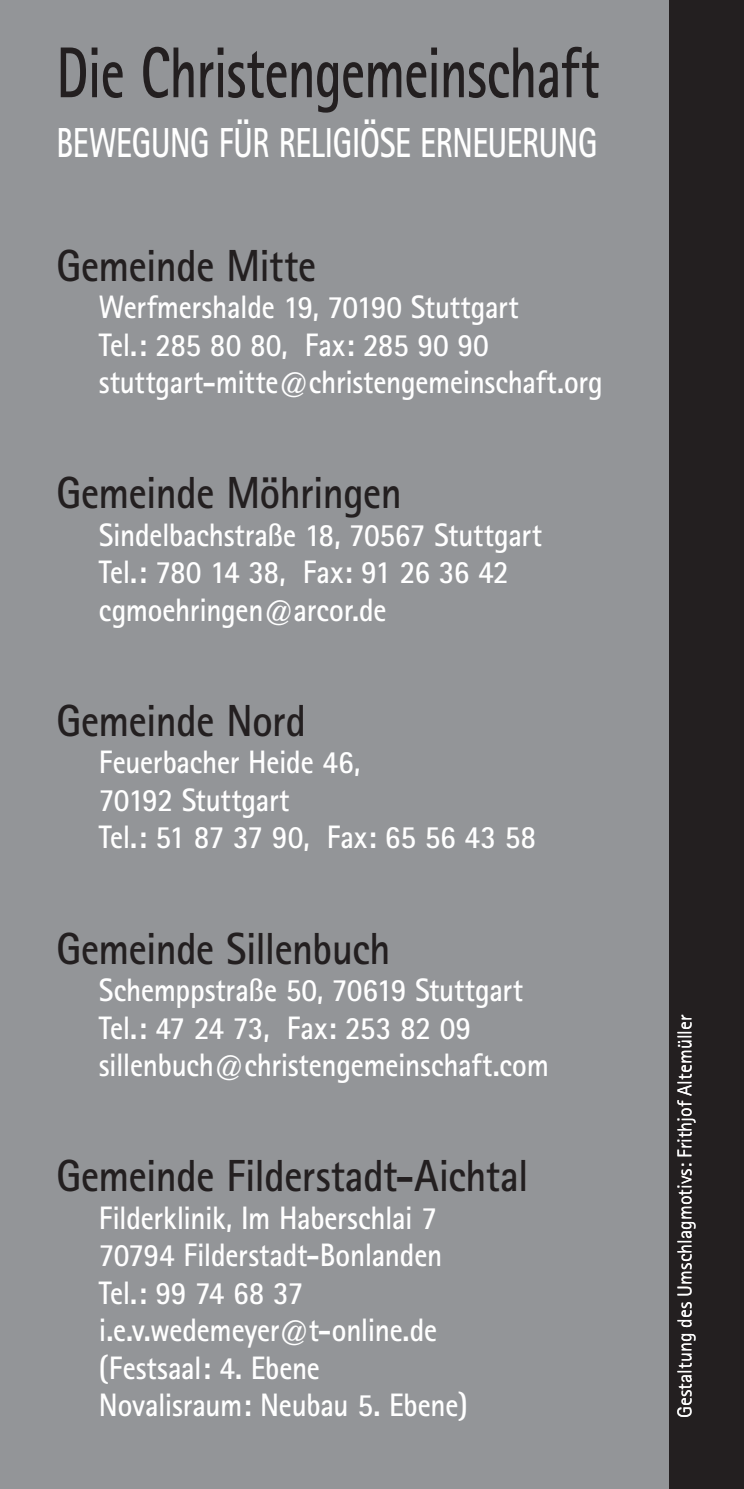
<style>
.page{position:relative;width:744px;height:1489px;background:#fff}
.page>*{position:absolute;margin:0;border:0;box-sizing:border-box;transform-origin:0 0}
.t1{font:700 72px "Rotis Sans Serif";letter-spacing:-.015em;color:#231f20;scale:.75 1}
.t2{font:700 45px "Rotis Sans Serif";letter-spacing:-.01em;color:#231f20;scale:.9 1}
.t3{font:700 42px "Rotis Sans Serif";letter-spacing:-.01em;color:#fff;scale:.75 1}
.t4{font:700 32.5px/37.5px "Rotis Sans Serif";letter-spacing:-.01em;color:#fff;scale:.9 1}
.t5{font:20px "Rotis Sans Serif";color:#fff}
</style>
<div class="page">
<div style="left:0;top:0;width:669px;height:1488px;background:#939598"></div>
<div style="left:668px;top:0;width:75px;height:1488px;background:#231f20"></div>
<h1 class="t1" style="left:56px;top:48px;width:725px">Die Christengemeinschaft</h1>
<p class="t3" style="left:56px;top:128px;width:722px">BEWEGUNG FÜR RELIGIÖSE ERNEUERUNG</p>
<h2 class="t2" style="left:56px;top:249px;width:290px">Gemeinde Mitte</h2>
<p class="t4" style="left:99px;top:291px;width:561px">Werfmershalde 19, 70190 Stuttgart<br>Tel.: 285 80 80, Fax: 285 90 90 stuttgart-mitte@christengemeinschaft.org</p>
<h2 class="t2" style="left:56px;top:477px;width:385px">Gemeinde Möhringen</h2>
<p class="t4" style="left:99px;top:519px;width:494px">Sindelbachstraße 18, 70567 Stuttgart<br>Tel.: 780 14 38, Fax: 91 26 36 42 cgmoehringen@arcor.de</p>
<h2 class="t2" style="left:56px;top:705px;width:279px">Gemeinde Nord</h2>
<p class="t4" style="left:99px;top:747px;width:487px">Feuerbacher Heide 46,<br>70192 Stuttgart<br>Tel.: 51 87 37 90, Fax: 65 56 43 58</p>
<h2 class="t2" style="left:56px;top:932px;width:373px">Gemeinde Sillenbuch</h2>
<p class="t4" style="left:99px;top:974px;width:501px">Schemppstraße 50, 70619 Stuttgart<br>Tel.: 47 24 73, Fax: 253 82 09 sillenbuch@christengemeinschaft.com</p>
<h2 class="t2" style="left:56px;top:1160px;width:526px">Gemeinde Filderstadt-Aichtal</h2>
<p class="t4" style="left:99px;top:1202px;width:411px">Filderklinik, Im Haberschlai 7<br>70794 Filderstadt-Bonlanden<br>Tel.: 99 74 68 37 i.e.v.wedemeyer@t-online.de (Festsaal: 4. Ebene<br>Novalisraum: Neubau 5. Ebene)</p>
<p class="t5" style="left:677px;top:1417px;width:405px;rotate:-90deg">Gestaltung des Umschlagmotivs: Frithjof Altemüller</p>
</div>
